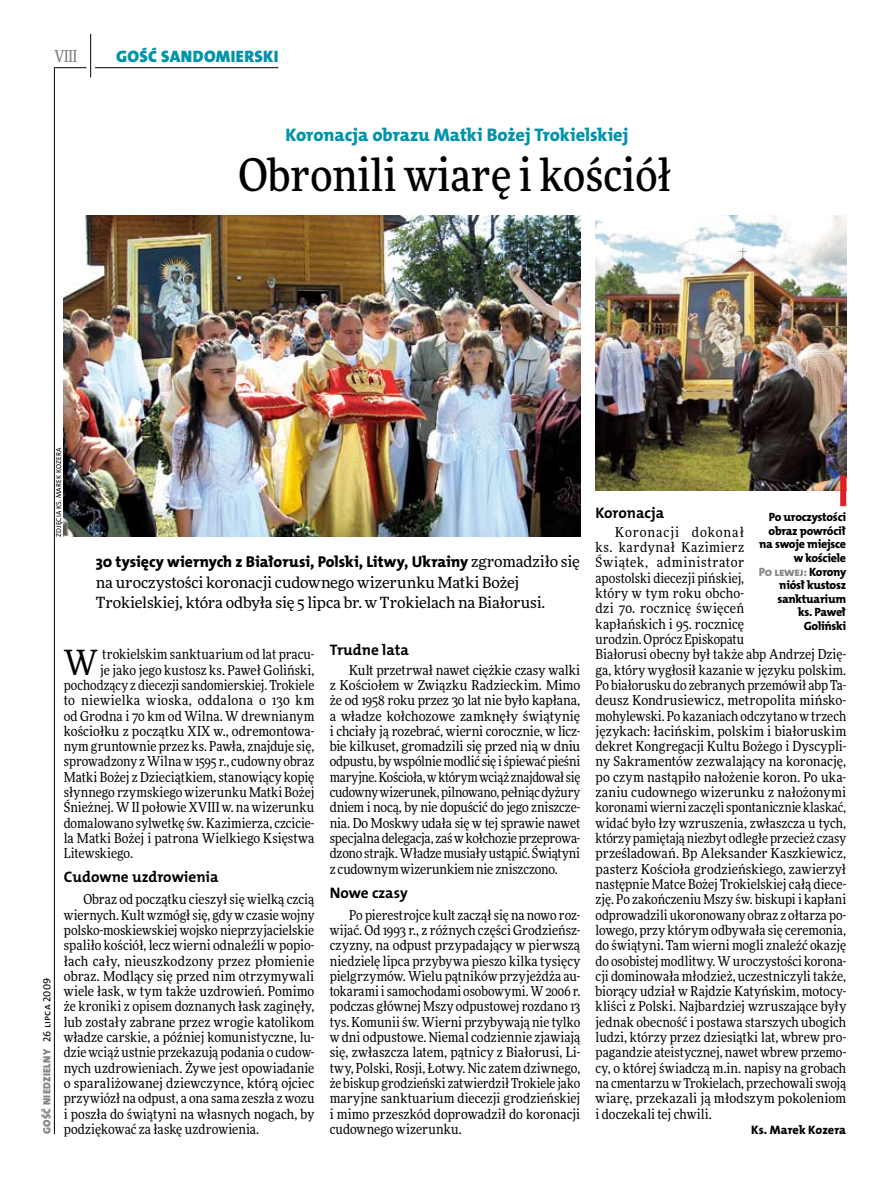
<style>
.page{position:relative;width:893px;height:1191px;background:#fff}
.page>*{position:absolute;margin:0;border:0;box-sizing:border-box;transform-origin:0 0}
.t1{font:500 45px "Freeday Narrow";color:#000}
.t2{font:34.8px "Freeday Narrow News";color:#000}
.t3{font:18.3px "The Mix HP8 Ex Bld";letter-spacing:-.005em;color:#0093aa}
.t4{font:16.65px "The Mix HP9 Blk";letter-spacing:.02em;color:#0093aa}
.t5{font:500 16.5px "Freeday Narrow";color:#858486;scale:.9 1}
.t6{font:15.75px "The Mix HP8 Ex Bld";color:#000}
.t7{font:15.45px/20.4px "Freeday News";letter-spacing:-.01em;color:#000}
.t8{font:15.3px "The Mix HP7 Bld";color:#000}
.t9{font:13.65px/15.3px "Freeday Narrow News";letter-spacing:.005em;color:#000;text-align:justify}
.t10{font:13.65px "Freeday Narrow News";letter-spacing:.03em;color:#000}
.t11{font:12.3px "The Mix HP8 Ex Bld";color:#000}
.t12{font:12px/13.5px "The Mix HP8 Ex Bld";letter-spacing:-.02em;color:#000;text-align:right}
.t13{font:10.5px "The Mix HP9 Blk";letter-spacing:.025em;color:#858486}
.t14{font:7.2px "The Mix HP5 Plain";letter-spacing:.015em;color:#000}
.s1{font-family:"Freeday News";font-size:15.45px}
.s2{font-family:"The Mix HP5 Plain";color:#000}
.s3{color:#858486}
</style>
<div class="page">
<hr style="left:54px;top:67px;width:1px;height:1067px;background:#000">
<hr style="left:90px;top:34px;width:1px;height:43px;background:#000">
<hr style="left:54px;top:67px;width:32px;height:1px;background:#000">
<hr style="left:95px;top:67px;width:183px;height:1px;background:#000">
<img style="left:64px;top:215px;width:516px;height:322px">
<img style="left:596px;top:215px;width:250px;height:276px">
<div style="left:840px;top:475px;width:6px;height:31px;background:#df1f2a"></div>
<p class="t5" style="left:54px;top:46px;width:27px">VIII</p>
<p class="t4" style="left:116px;top:46px;width:164px">GOŚĆ SANDOMIERSKI</p>
<h3 class="t3" style="left:285px;top:123px;width:345px">Koronacja obrazu Matki Bożej Trokielskiej</h3>
<h1 class="t1" style="left:238px;top:147px;width:435px">Obronili wiarę i kościół</h1>
<p class="t14" style="left:54px;top:537px;width:90px;rotate:-90deg">zdjęcia ks. Marek Kozera</p>
<p class="t6" style="left:96px;top:552px;width:486px">30 tysięcy wiernych z Białorusi, Polski, Litwy, Ukrainy <span class="s1">zgromadziło się</span></p>
<p class="t7" style="left:96px;top:572px;width:451px">na uroczystości koronacji cudownego wizerunku Matki Bożej<br>Trokielskiej, która odbyła się 5 lipca br. w Trokielach na Białorusi.</p>
<p class="t13" style="left:40px;top:1134px;width:158px;rotate:-90deg">GOŚĆ NIEDZIELNY <span class="s2">26 lipca 2009</span></p>
<h2 class="t2" style="left:64px;top:641px;width:36px">W</h2>
<p class="t9" style="left:102px;top:646px;width:214px">trokielskim sanktuarium od lat pracu-</p>
<p class="t9" style="left:100px;top:662px;width:216px">je jako jego kustosz ks. Paweł Goliński,</p>
<p class="t9" style="left:64px;top:677px;width:252px">pochodzący z diecezji sandomierskiej. Trokiele</p>
<p class="t10" style="left:64px;top:692px;width:252px">to niewielka wioska, oddalona o 130 km</p>
<p class="t9" style="left:64px;top:708px;width:252px">od Grodna i 70 km od Wilna. W drewnianym</p>
<p class="t9" style="left:64px;top:723px;width:252px">kościołku z początku XIX w., odremontowa-</p>
<p class="t9" style="left:64px;top:738px;width:252px">nym gruntownie przez ks. Pawła, znajduje się,</p>
<p class="t9" style="left:64px;top:754px;width:252px">sprowadzony z Wilna w 1595 r., cudowny obraz</p>
<p class="t9" style="left:64px;top:769px;width:252px">Matki Bożej z Dzieciątkiem, stanowiący kopię</p>
<p class="t9" style="left:64px;top:784px;width:252px">słynnego rzymskiego wizerunku Matki Bożej</p>
<p class="t9" style="left:64px;top:799px;width:252px">Śnieżnej. WII połowie XVIII w. na wizerunku</p>
<p class="t9" style="left:64px;top:815px;width:252px">domalowano sylwetkę św. Kazimierza, czcicie-</p>
<p class="t9" style="left:64px;top:830px;width:252px">la Matki Bożej i patrona Wielkiego Księstwa</p>
<p class="t9" style="left:64px;top:845px;width:71px">Litewskiego.</p>
<p class="t8" style="left:64px;top:867px;width:156px">Cudowne uzdrowienia</p>
<p class="t9" style="left:64px;top:891px;width:252px;text-indent:20px">Obraz od początku cieszył się wielką czcią wiernych. Kult wzmógł się, gdy w czasie wojny polsko-moskiewskiej wojsko nieprzyjacielskie spaliło kościół, lecz wierni odnaleźli w popio&shy;łach cały, nieuszkodzony przez płomienie obraz. Modlący się przed nim otrzymywali wiele łask, w tym także uzdrowień. Pomimo że kroniki z opisem doznanych łask zaginęły, lub zostały zabrane przez wrogie katolikom władze carskie, a później komunistyczne, lu&shy;dzie wciąż ustnie przekazują podania o cudow&shy;nych uzdrowieniach. Żywe jest opowiadanie o sparaliżowanej dziewczynce, którą ojciec przywiózł na odpust, a ona sama zeszła z wozu i poszła do świątyni na własnych nogach, by podziękować za łaskę uzdrowienia.</p>
<p class="t8" style="left:330px;top:640px;width:81px">Trudne lata</p>
<p class="t9" style="left:330px;top:662px;width:252px;text-indent:20px">Kult przetrwał nawet ciężkie czasy walki z Kościołem w Związku Radzieckim. Mimo że od 1958 roku przez 30 lat nie było kapłana, a władze kołchozowe zamknęły świątynię i chciały ją rozebrać, wierni corocznie, w licz&shy;bie kilkuset, gromadzili się przed nią w dniu odpustu, by wspólnie modlić się iśpiewać pieśni maryjne. Kościoła, wktórym wciąż znajdowałsię cudowny wizerunek, pilnowano, pełniąc dyżury dniem i nocą, by nie dopuścić do jego zniszcze&shy;nia. Do Moskwy udała się w tej sprawie nawet specjalna delegacja, zaś wkołchozie przeprowa&shy;dzono strajk. Władze musiały ustąpić. Świątyni z cudownym wizerunkiem nie zniszczono.</p>
<p class="t8" style="left:330px;top:882px;width:79px">Nowe czasy</p>
<p class="t9" style="left:330px;top:907px;width:252px;text-indent:20px">Po pierestrojce kult zaczął się na nowo roz&shy;wijać. Od 1993 r., z różnych części Grodzieńsz&shy;czyzny, na odpust przypadający w pierwszą niedzielę lipca przybywa pieszo kilka tysięcy pielgrzymów. Wielu pątników przyjeżdża au&shy;tokarami isamochodami osobowymi. W2006 r. podczas głównej Mszy odpustowej rozdano 13 tys. Komunii św. Wierni przybywają nie tylko w dni odpustowe. Niemal codziennie zjawiają się, zwłaszcza latem, pątnicy z Białorusi, Li&shy;twy, Polski, Rosji, Łotwy. Nic zatem dziwnego, że biskup grodzieński zatwierdził Trokiele jako maryjne sanktuarium diecezji grodzieńskiej i mimo przeszkód doprowadził do koronacji cudownego wizerunku.</p>
<p class="t8" style="left:596px;top:502px;width:70px">Koronacja</p>
<p class="t9" style="left:596px;top:524px;width:252px;text-align:left;text-indent:20px">Koronacji dokonał<br>ks. kardynał Kazimierz<br>Świątek, administrator<br>apostolski diecezji pińskiej,<br>który w tym roku obcho-<br>dzi 70. rocznicę święceń<br>kapłańskich i 95. rocznicę<br>urodzin. Oprócz Episkopatu<br>Białorusi obecny był także abp Andrzej Dzię&shy;ga, który wygłosił kazanie w języku polskim.<br>Po białorusku do zebranych przemówił abp Ta&shy;deusz Kondrusiewicz, metropolita mińsko&shy;mohylewski. Po kazaniach odczytano w trzech językach: łacińskim, polskim i białoruskim dekret Kongregacji Kultu Bożego i Dyscypli&shy;ny Sakramentów zezwalający na koronację, po czym nastąpiło nałożenie koron. Po uka&shy;zaniu cudownego wizerunku z nałożonymi koronami wierni zaczęli spontanicznie klaskać, widać było łzy wzruszenia, zwłaszcza u tych, którzy pamiętają niezbyt odległe przecież czasy prześladowań. Bp Aleksander Kaszkiewicz, pasterz Kościoła grodzieńskiego, zawierzył następnie Matce Bożej Trokielskiej całą diece&shy;zję. Po zakończeniu Mszy św. biskupi i kapłani odprowadzili ukoronowany obraz z ołtarza po&shy;lowego, przy którym odbywała się ceremonia, do świątyni. Tam wierni mogli znaleźć okazję do osobistej modlitwy. W uroczystości korona&shy;cji dominowała młodzież, uczestniczyli także, biorący udział w Rajdzie Katyńskim, motocy&shy;kliści z Polski. Najbardziej wzruszające były jednak obecność i postawa starszych ubogich ludzi, którzy przez dziesiątki lat, wbrew pro&shy;pagandzie ateistycznej, nawet wbrew przemo&shy;cy, o której świadczą m.in. napisy na grobach na cmentarzu w Trokielach, przechowali swoją wiarę, przekazali ją młodszym pokoleniom i doczekali tej chwili.</p>
<p class="t11" style="left:751px;top:1122px;width:96px">Ks. Marek Kozera</p>
<p class="t12" style="left:759px;top:511px;width:89px">Po uroczystości obraz powrócił na swoje miejsce w kościele<br><span class="s3">Po lewej:</span> Korony niósł kustosz sanktuarium<br>ks. Paweł<br>Goliński</p>
</div>
